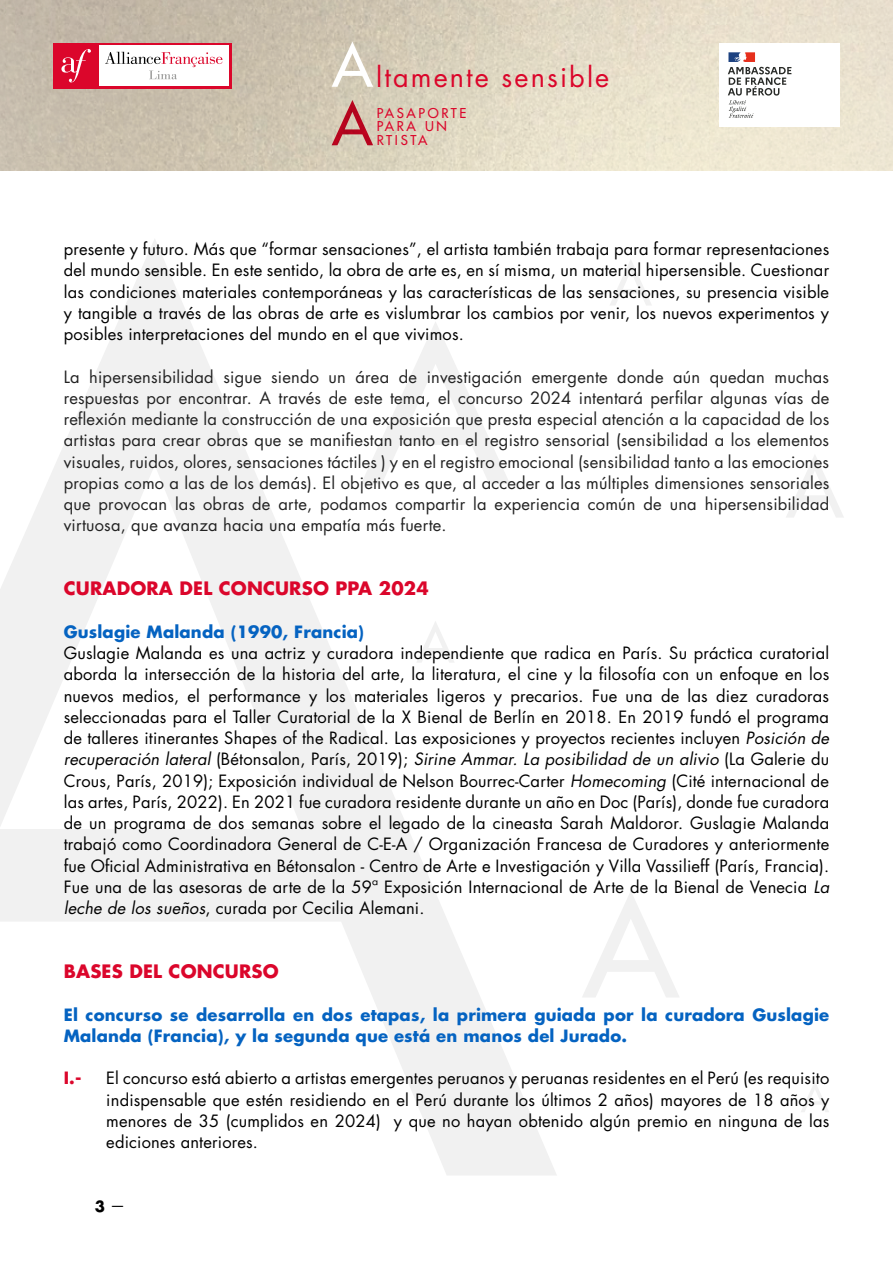
<style>
.page{position:relative;width:893px;height:1263px;background:#fff}
.page>*{position:absolute;margin:0;border:0;box-sizing:border-box;transform-origin:0 0}
.t1{font:500 57.6px "Futura Std";color:#db062b}
.t2{font:500 57.6px "Futura Std";color:#fff}
.t3{font:27px "Futura Std";letter-spacing:.08em;color:#db062b}
.t4{font:700 18px "Futura Std";letter-spacing:.01em;color:#db062b}
.t5{font:16.5px/21.3px "Futura Std";letter-spacing:.01em;color:#000;text-align:justify}
.t6{font:16.5px/21.3px "Futura Std";letter-spacing:.01em;color:#222;text-align:justify}
.t7{font:700 16.5px/21.3px "Futura Std";letter-spacing:.01em;color:#0563c1}
.t8{font:700 16.5px "Futura Std";color:#db062b}
.t9{font:700 15px "Futura Std";color:#000}
.t10{font:500 13.2px "Futura Std";letter-spacing:.2em;color:#db062b}
.s1{font-style:italic}
.s2{font-weight:400}
</style>
<div class="page">
<svg style="left:583px;top:892px;width:96px;height:105px"></svg>
<svg style="left:610px;top:260px;width:41px;height:45px"></svg>
<svg style="left:786px;top:455px;width:57px;height:62px"></svg>
<svg style="left:801px;top:1082px;width:28px;height:30px"></svg>
<svg style="left:0;top:239px;width:556px;height:936px"></svg>
<img style="left:0;top:0;width:893px;height:170px">
<div style="left:53px;top:43px;width:179px;height:45px;background:#db062b"></div>
<div style="left:99px;top:46px;width:130px;height:40px;background:#fff"></div>
<svg style="left:105px;top:52px;width:117px;height:27px"></svg>
<svg style="left:61px;top:49px;width:30px;height:33px"></svg>
<div style="left:719px;top:43px;width:121px;height:84px;background:#fff"></div>
<svg style="left:728px;top:52px;width:63px;height:66px"></svg>
<h1 class="t2" style="left:332px;top:29px;width:42px">A</h1>
<h2 class="t3" style="left:376px;top:60px;width:235px">ltamente sensible</h2>
<h1 class="t1" style="left:332px;top:88px;width:42px">A</h1>
<p class="t10" style="left:377px;top:105px;width:91px">PASAPORTE</p>
<p class="t10" style="left:377px;top:118px;width:72px">PARA UN</p>
<p class="t10" style="left:377px;top:132px;width:52px">RTISTA</p>
<p class="t5" style="left:64px;top:239px;width:767px">presente y futuro. Más que “formar sensaciones”, el artista también trabaja para formar representaciones del mundo sensible. En este sentido, la obra de arte es, en sí misma, un material hipersensible. Cuestionar las condiciones materiales contemporáneas y las características de las sensaciones, su presencia visible y tangible a través de las obras de arte es vislumbrar los cambios por venir, los nuevos experimentos y posibles interpretaciones del mundo en el que vivimos.</p>
<p class="t6" style="left:64px;top:366px;width:767px">La hipersensibilidad sigue siendo un área de investigación emergente donde aún quedan muchas respuestas por encontrar. A través de este tema, el concurso 2024 intentará perfilar algunas vías de reflexión mediante la construcción de una exposición que presta especial atención a la capacidad de los artistas para crear obras que se manifiestan tanto en el registro sensorial (sensibilidad a los elementos visuales, ruidos, olores, sensaciones táctiles ) y en el registro emocional (sensibilidad tanto a las emociones propias como a las de los demás). El objetivo es que, al acceder a las múltiples dimensiones sensoriales que provocan las obras de arte, podamos compartir la experiencia común de una hipersensibilidad virtuosa, que avanza hacia una empatía más fuerte.</p>
<p class="t4" style="left:64px;top:577px;width:367px">CURADORA DEL CONCURSO PPA 2024</p>
<p class="t7" style="left:64px;top:621px;width:302px">Guslagie Malanda (1990, Francia)</p>
<p class="t5" style="left:64px;top:643px;width:767px">Guslagie Malanda es una actriz y curadora independiente que radica en París. Su práctica curatorial aborda la intersección de la historia del arte, la literatura, el cine y la filosofía con un enfoque en los nuevos medios, el performance y los materiales ligeros y precarios. Fue una de las diez curadoras seleccionadas para el Taller Curatorial de la X Bienal de Berlín en 2018. En 2019 fundó el programa de talleres itinerantes Shapes of the Radical. Las exposiciones y proyectos recientes incluyen <span class="s1">Posición de recuperación lateral</span> (Bétonsalon, París, 2019); <span class="s1">Sirine Ammar. La posibilidad de un alivio</span> (La Galerie du Crous, París, 2019); Exposición individual de Nelson Bourrec-Carter <span class="s1">Homecoming</span> (Cité internacional de las artes, París, 2022). En 2021 fue curadora residente durante un año en Doc (París), donde fue curadora de un programa de dos semanas sobre el legado de la cineasta Sarah Maldoror. Guslagie Malanda trabajó como Coordinadora General de C-E-A / Organización Francesa de Curadores y anteriormente fue Oficial Administrativa en Bétonsalon - Centro de Arte e Investigación y Villa Vassilieff (París, Francia).<br>Fue una de las asesoras de arte de la 59ª Exposición Internacional de Arte de la Bienal de Venecia <span class="s1">La leche de los sueños</span>, curada por Cecilia Alemani.</p>
<p class="t4" style="left:64px;top:959px;width:216px">BASES DEL CONCURSO</p>
<p class="t7" style="left:64px;top:1003px;width:767px">El concurso se desarrolla en dos etapas, la primera guiada por la curadora Guslagie<br>Malanda (Francia), y la segunda que está en manos del Jurado.</p>
<p class="t8" style="left:64px;top:1067px;width:19px">I.-</p>
<p class="t5" style="left:106px;top:1068px;width:724px">El concurso está abierto a artistas emergentes peruanos y peruanas residentes en el Perú (es requisito indispensable que estén residiendo en el Perú durante los últimos 2 años) mayores de 18 años y menores de 35 (cumplidos en 2024) y que no hayan obtenido algún premio en ninguna de las ediciones anteriores.</p>
<p class="t9" style="left:95px;top:1196px;width:32px">3 <span class="s2">—</span></p>
</div>
